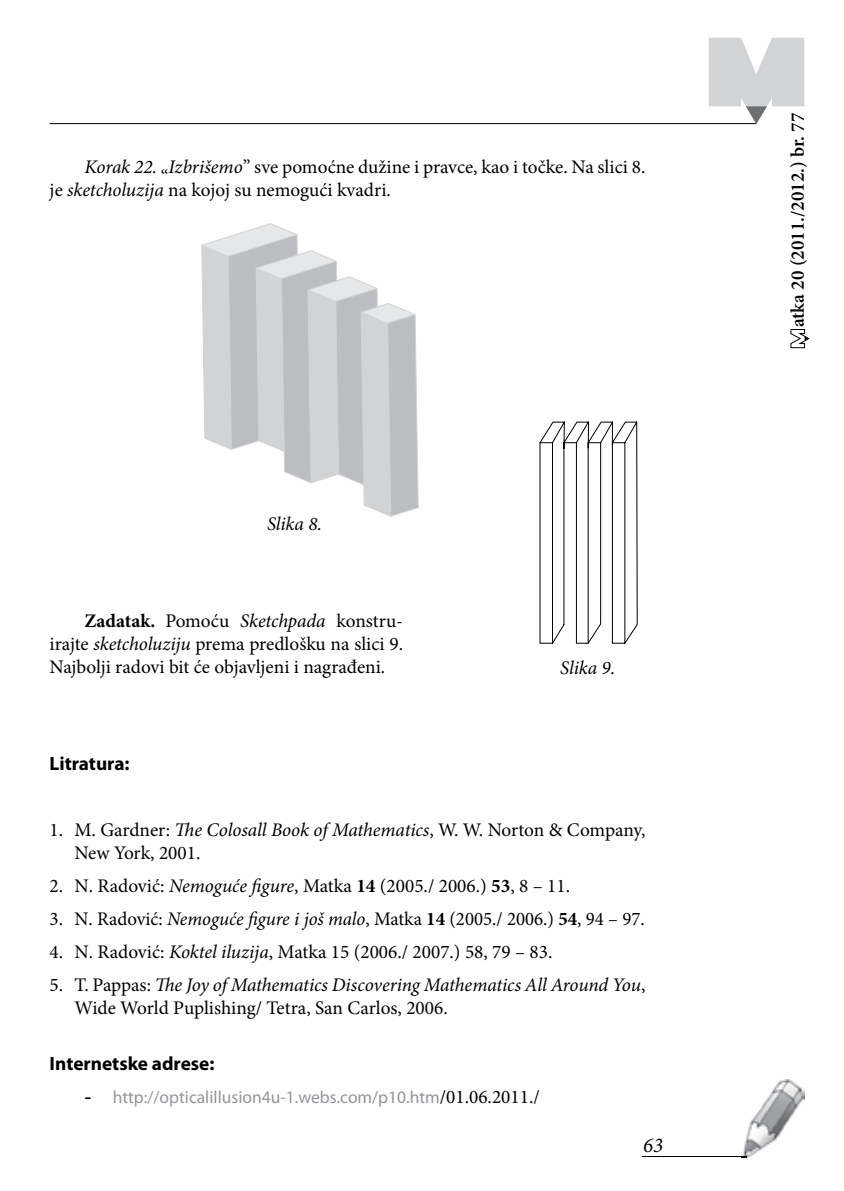
<style>
.page{position:relative;width:844px;height:1191px;background:#fff}
.page>*{position:absolute;margin:0;border:0;box-sizing:border-box;transform-origin:0 0}
.t1{font:italic 21px "Minion Pro";color:#000}
.t2{font:19.25px/23.1px "Minion Pro";color:#000}
.t3{font:700 19.25px "Myriad Pro";color:#000}
.t4{font:600 19.25px "Minion Pro";color:#000}
.t5{font:italic 19.25px "Minion Pro";letter-spacing:-.005em;color:#000}
.t6{font:17.5px "Myriad Pro";color:#939598}
.s1{font-style:italic}
.s2{font-weight:700}
.s3{font-family:"Times New Roman";font-size:21px;color:#000}
.s4{font-family:"Minion Pro";font-size:19.25px;color:#000}
</style>
<div class="page">
<hr style="left:50px;top:123px;width:706px;height:1px;background:#000">
<svg style="left:708px;top:38px;width:96px;height:86px"></svg>
<hr style="left:642px;top:1156px;width:104px;height:1px;background:#000">
<img style="left:741px;top:1079px;width:63px;height:80px">
<svg style="left:790px;top:329px;width:20px;height:19px"></svg>
<svg style="left:201px;top:223px;width:218px;height:294px"></svg>
<svg style="left:539px;top:421px;width:98px;height:223px"></svg>
<p class="t2" style="left:50px;top:155px;width:597px;text-indent:119px"><span class="s1">Izbrišemo</span>” sve pomoćne dužine i pravce, kao i točke. Na slici 8. je <span class="s1">sketcholuzija</span> na kojoj su nemogući kvadri.</p>
<p class="t5" style="left:84px;top:153px;width:74px">Korak 22.</p>
<p class="t2" style="left:161px;top:166px;width:9px">“</p>
<p class="t5" style="left:267px;top:511px;width:57px">Slika 8.</p>
<p class="t2" style="left:50px;top:609px;width:355px;text-align:justify;text-indent:35px"><span class="s2">Zadatak.</span> Pomoću <span class="s1">Sketchpada</span> konstru&shy;irajte <span class="s1">sketcholuziju</span> prema predlošku na slici 9.<br>Najbolji radovi bit će objavljeni i nagrađeni.</p>
<p class="t3" style="left:50px;top:751px;width:81px">Litratura:</p>
<p class="t5" style="left:560px;top:654px;width:57px">Slika 9.</p>
<p class="t2" style="left:74px;top:818px;width:572px;text-indent:-25px">1. M. Gardner: <span class="s1">The Colosall Book of Mathematics</span>, W. W. Norton &amp; Company,<br>New York, 2001.</p>
<p class="t2" style="left:50px;top:874px;width:522px">2. N. Radović: <span class="s1">Nemoguće figure</span>, Matka <span class="s2">14</span> (2005./ 2006.) <span class="s2">53</span>, 8 – 11.</p>
<p class="t2" style="left:50px;top:907px;width:596px">3. N. Radović: <span class="s1">Nemoguće figure i još malo</span>, Matka <span class="s2">14</span> (2005./ 2006.) <span class="s2">54</span>, 94 – 97.</p>
<p class="t2" style="left:50px;top:940px;width:504px">4. N. Radović: <span class="s1">Koktel iluzija</span>, Matka 15 (2006./ 2007.) 58, 79 – 83.</p>
<p class="t2" style="left:74px;top:973px;width:572px;text-indent:-25px">5. T. Pappas: <span class="s1">The Joy of Mathematics Discovering Mathematics All Around You</span>,<br>Wide World Puplishing/ Tetra, San Carlos, 2006.</p>
<p class="t3" style="left:50px;top:1051px;width:166px">Internetske adrese:</p>
<p class="t6" style="left:84px;top:1086px;width:456px"><span class="s3">-</span> http://opticalillusion4u-1.webs.com/p10.htm<span class="s4">/01.06.2011./</span></p>
<p class="t1" style="left:643px;top:1130px;width:22px">63</p>
<p class="t4" style="left:784px;top:327px;width:216px;rotate:-90deg">atka 20 (2011./2012.) br. 77</p>
</div>
